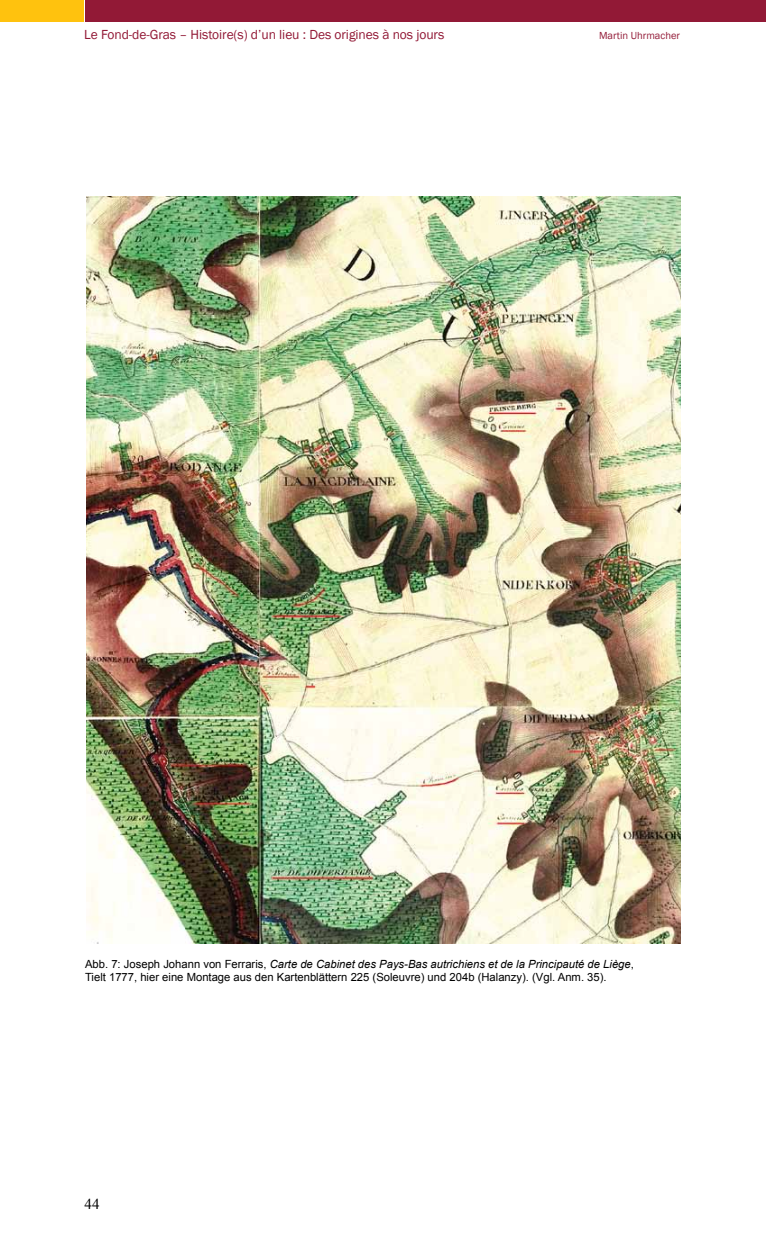
<style>
.page{position:relative;width:766px;height:1255px;background:#fff}
.page>*{position:absolute;margin:0;border:0;box-sizing:border-box;transform-origin:0 0}
.t1{font:15px "Times New Roman";color:#000}
.t2{font:13.5px "Franklin Gothic";letter-spacing:-.005em;color:#921936}
.t3{font:11.25px/12.9px "Arial";color:#000}
.t4{font:10.5px "Franklin Gothic";color:#921936}
.s1{font-style:italic}
</style>
<div class="page">
<div style="left:85px;top:0;width:680px;height:21px;background:#921936"></div>
<div style="left:0;top:0;width:83px;height:21px;background:#ffc20e"></div>
<img style="left:86px;top:196px;width:594px;height:747px">
<p class="t2" style="left:84px;top:26px;width:361px">Le Fond-de-Gras – Histoire(s) d’un lieu : Des origines à nos jours</p>
<p class="t4" style="left:599px;top:29px;width:82px">Martin Uhrmacher</p>
<p class="t3" style="left:85px;top:957px;width:550px">Abb. 7: Joseph Johann von Ferraris, <span class="s1">Carte de Cabinet des Pays-Bas autrichiens et de la Principauté de Liège</span>,<br>Tielt 1777, hier eine Montage aus den Kartenblättern 225 (Soleuvre) und 204b (Halanzy). (Vgl. Anm. 35).</p>
<h1 class="t1" style="left:85px;top:1193px;width:17px">44</h1>
</div>
